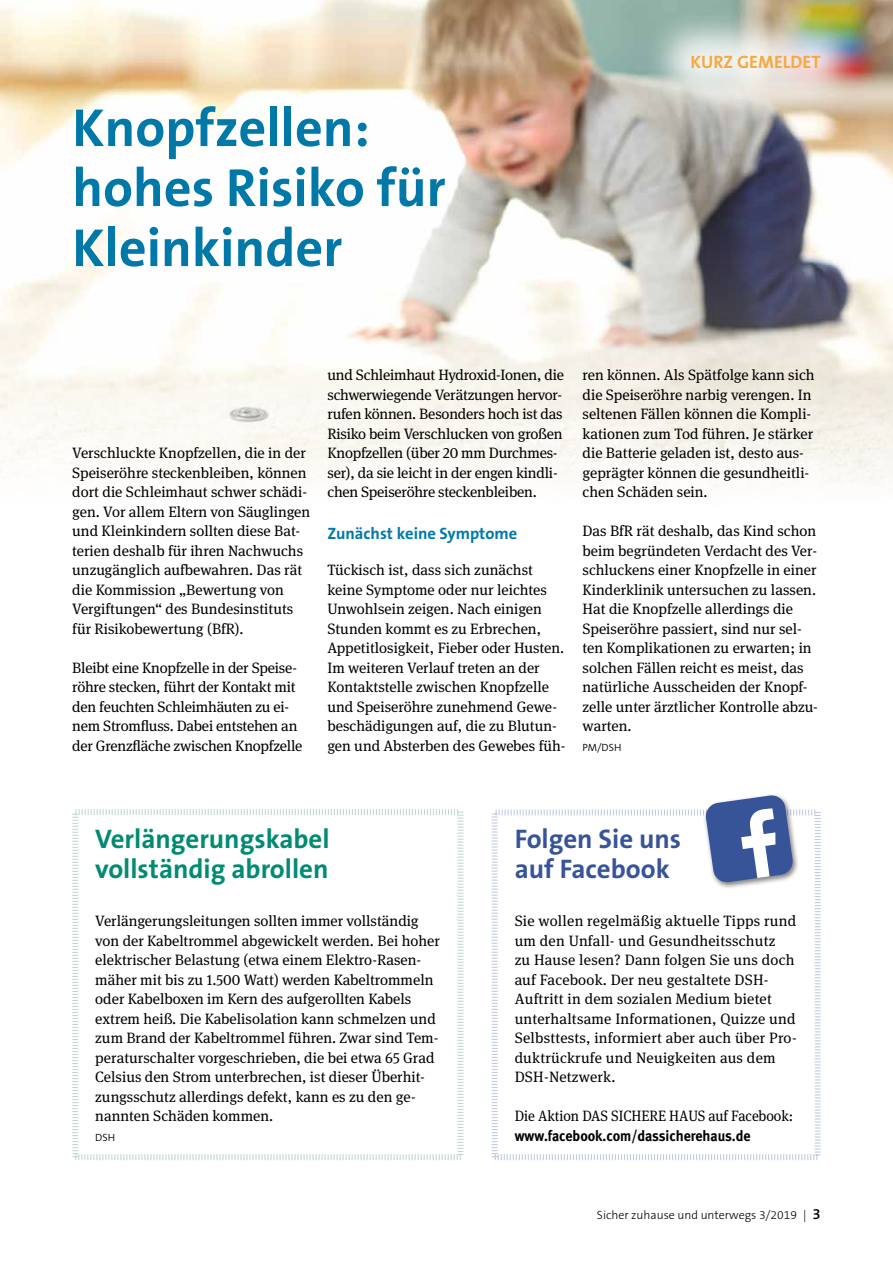
<style>
.page{position:relative;width:893px;height:1263px;background:#fff}
.page>*{position:absolute;margin:0;border:0;box-sizing:border-box;transform-origin:0 0}
.Überschrift_18_pt{font:700 54px/60px "The Sans B7";color:#0079a9}
.Überschrift_18_pt-2{font:700 27px/30px "The Sans B7";color:#008b72}
.Überschrift_18_pt-3{font:700 27px/30px "The Sans B7";color:#385499}
.Kolumnentitel_li{font:700 18px "The Sans B7";color:#f7a940}
.Subhead{font:700 16.5px "The Sans B7";color:#0079a9}
.Fließtext{font:15px/19.5px "DGUV Meta Serif";color:#000}
.Fließtext-2{font:15px/19.5px "DGUV Meta Serif";color:#000;scale:.94 1}
.t1{font:300 12px "The Sans B3";color:#000}
.DSH_Impressum_Text{font:300 10.5px "The Sans B4";color:#000}
.Fließtext-3{font:300 10.5px "The Sans B4";color:#000}
.s1{font-family:"DGUV Meta";font-weight:700}
.s2{font-family:"The Sans B6";font-weight:600;font-size:15px}
</style>
<div class="page">
<svg style="left:491px;top:809px;width:330px;height:352px"></svg>
<svg style="left:72px;top:809px;width:392px;height:351px"></svg>
<img style="left:0;top:0;width:893px;height:486px">
<div style="left:703px;top:792px;width:97px;height:97px;background:#000;opacity:.5"></div>
<svg style="left:705px;top:794px;width:89px;height:89px"></svg>
<div style="left:643px;top:7px;width:224px;height:109px;background:#fff;opacity:.86"></div>
<p class="Überschrift_18_pt" style="left:72px;top:101px;width:375px">Knopfzellen: hohes Risiko für<br>Kleinkinder</p>
<p class="Kolumnentitel_li" style="left:690px;top:52px;width:132px">KURZ GEMELDET</p>
<p class="Fließtext" style="left:72px;top:443px;width:239px">Verschluckte Knopfzellen, die in der Speiseröhre steckenbleiben, können dort die Schleimhaut schwer schädi&shy;gen. Vor allem Eltern von Säuglingen und Kleinkindern sollten diese Bat&shy;terien deshalb für ihren Nachwuchs unzugänglich aufbewahren. Das rät die Kommission „Bewertung von Vergiftungen“ des Bundesinstituts für Risikobewertung (BfR).</p>
<p class="Fließtext" style="left:72px;top:658px;width:232px">Bleibt eine Knopfzelle in der Speise&shy;röhre stecken, führt der Kontakt mit den feuchten Schleimhäuten zu ei&shy;nem Stromfluss. Dabei entstehen an der Grenzfläche zwischen Knopfzelle</p>
<p class="Fließtext" style="left:327px;top:365px;width:238px">und Schleimhaut Hydroxid-Ionen, die schwerwiegende Verätzungen hervor&shy;rufen können. Besonders hoch ist das Risiko beim Verschlucken von großen Knopfzellen (über 20 mm Durchmes&shy;ser), da sie leicht in der engen kindli&shy;chen Speiseröhre steckenbleiben.</p>
<p class="Subhead" style="left:327px;top:525px;width:191px">Zunächst keine Symptome</p>
<p class="Fließtext" style="left:327px;top:560px;width:240px">Tückisch ist, dass sich zunächst keine Symptome oder nur leichtes Unwohlsein zeigen. Nach einigen Stunden kommt es zu Erbrechen, Appetitlosigkeit, Fieber oder Husten.<br>Im weiteren Verlauf treten an der Kontaktstelle zwischen Knopfzelle und Speiseröhre zunehmend Gewe&shy;beschädigungen auf, die zu Blutun&shy;gen und Absterben des Gewebes füh-</p>
<p class="Fließtext" style="left:583px;top:365px;width:234px">ren können. Als Spätfolge kann sich die Speiseröhre narbig verengen. In seltenen Fällen können die Kompli&shy;kationen zum Tod führen. Je stärker die Batterie geladen ist, desto aus&shy;geprägter können die gesundheitli&shy;chen Schäden sein.</p>
<p class="Fließtext" style="left:583px;top:521px;width:236px;text-align:justify">Das BfR rät deshalb, das Kind schon beim begründeten Verdacht des Ver&shy;schluckens einer Knopfzelle in einer Kinderklinik untersuchen zu lassen.</p>
<p class="Fließtext" style="left:583px;top:599px;width:237px">Hat die Knopfzelle allerdings die<br>Speiseröhre passiert, sind nur sel&shy;ten Komplikationen zu erwarten; in solchen Fällen reicht es meist, das natürliche Ausscheiden der Knopf&shy;zelle unter ärztlicher Kontrolle abzu&shy;warten.</p>
<p class="DSH_Impressum_Text" style="left:583px;top:742px;width:40px">PM/DSH</p>
<p class="Überschrift_18_pt-2" style="left:95px;top:825px;width:236px">Verlängerungskabel vollständig abrollen</p>
<p class="Fließtext" style="left:95px;top:911px;width:346px">Verlängerungsleitungen sollten immer vollständig von der Kabeltrommel abgewickelt werden. Bei hoher elektrischer Belastung (etwa einem Elektro-Rasen&shy;mäher mit bis zu 1.500 Watt) werden Kabeltrommeln oder Kabelboxen im Kern des aufgerollten Kabels extrem heiß. Die Kabelisolation kann schmelzen und zum Brand der Kabeltrommel führen. Zwar sind Tem&shy;peraturschalter vorgeschrieben, die bei etwa 65 Grad Celsius den Strom unterbrechen, ist dieser Überhit&shy;zungsschutz allerdings defekt, kann es zu den ge&shy;nannten Schäden kommen.</p>
<p class="Fließtext-3" style="left:95px;top:1132px;width:21px">DSH</p>
<p class="Überschrift_18_pt-3" style="left:515px;top:825px;width:168px">Folgen Sie uns auf Facebook</p>
<p class="Fließtext" style="left:515px;top:911px;width:284px">Sie wollen regelmäßig aktuelle Tipps rund um den Unfall- und Gesundheitsschutz<br>zu Hause lesen? Dann folgen Sie uns doch auf Facebook. Der neu gestaltete DSH-Auftritt in dem sozialen Medium bietet unterhaltsame Informationen, Quizze und Selbsttests, informiert aber auch über Pro&shy;duktrückrufe und Neuigkeiten aus dem DSH-Netzwerk.</p>
<p class="Fließtext-2" style="left:515px;top:1106px;width:298px">Die Aktion DAS SICHERE HAUS auf Facebook: <span class="s1">www.facebook.com/dassicherehaus.de</span></p>
<p class="t1" style="left:597px;top:1208px;width:225px">Sicher zuhause und unterwegs 3/2019 | <span class="s2">3</span></p>
</div>
